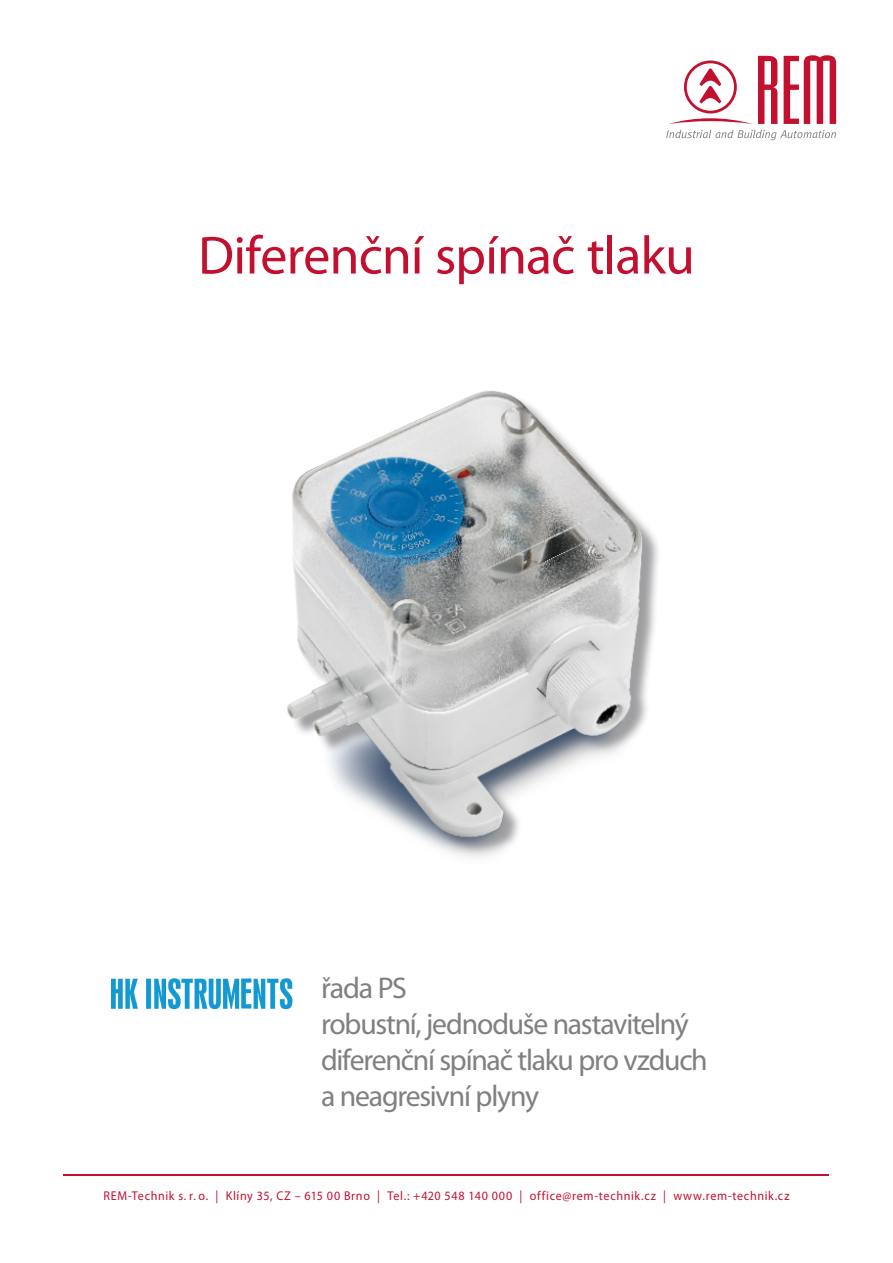
<style>
.page{position:relative;width:893px;height:1263px;background:#fff}
.page>*{position:absolute;margin:0;border:0;box-sizing:border-box;transform-origin:0 0}
.hlavní_nadpis{font:54px "Myriad Pro";letter-spacing:-.015em;color:#c3102f}
.highlights_1__strana{font:30px/36px "Myriad Pro";letter-spacing:-.04em;color:#808083}
.název_řady_1__strana{font:30px "Myriad Pro";letter-spacing:-.04em;color:#808083}
.t1{font:12.75px "Myriad Pro";letter-spacing:.055em;color:#c3102f;scale:.95 1}
</style>
<div class="page">
<svg style="left:666px;top:130px;width:170px;height:10px"></svg>
<svg style="left:758px;top:56px;width:19px;height:68px"></svg>
<svg style="left:784px;top:55px;width:52px;height:69px"></svg>
<svg style="left:669px;top:61px;width:83px;height:63px"></svg>
<img style="left:112px;top:978px;width:181px;height:31px">
<img style="left:287px;top:390px;width:371px;height:468px">
<hr style="left:64px;top:1174px;width:765px;height:1px;background:#c3102f">
<p class="hlavní_nadpis" style="left:198px;top:222px;width:498px">Diferenční spínač tlaku</p>
<p class="název_řady_1__strana" style="left:321px;top:969px;width:88px">řada PS</p>
<p class="highlights_1__strana" style="left:321px;top:1005px;width:388px">robustní, jednoduše nastavitelný diferenční spínač tlaku pro vzduch a neagresivní plyny</p>
<p class="t1" style="left:103px;top:1188px;width:724px">REM-Technik s. r. o. | Klíny 35, CZ – 615 00 Brno | Tel.: +420 548 140 000 | office@rem-technik.cz | www.rem-technik.cz</p>
</div>
